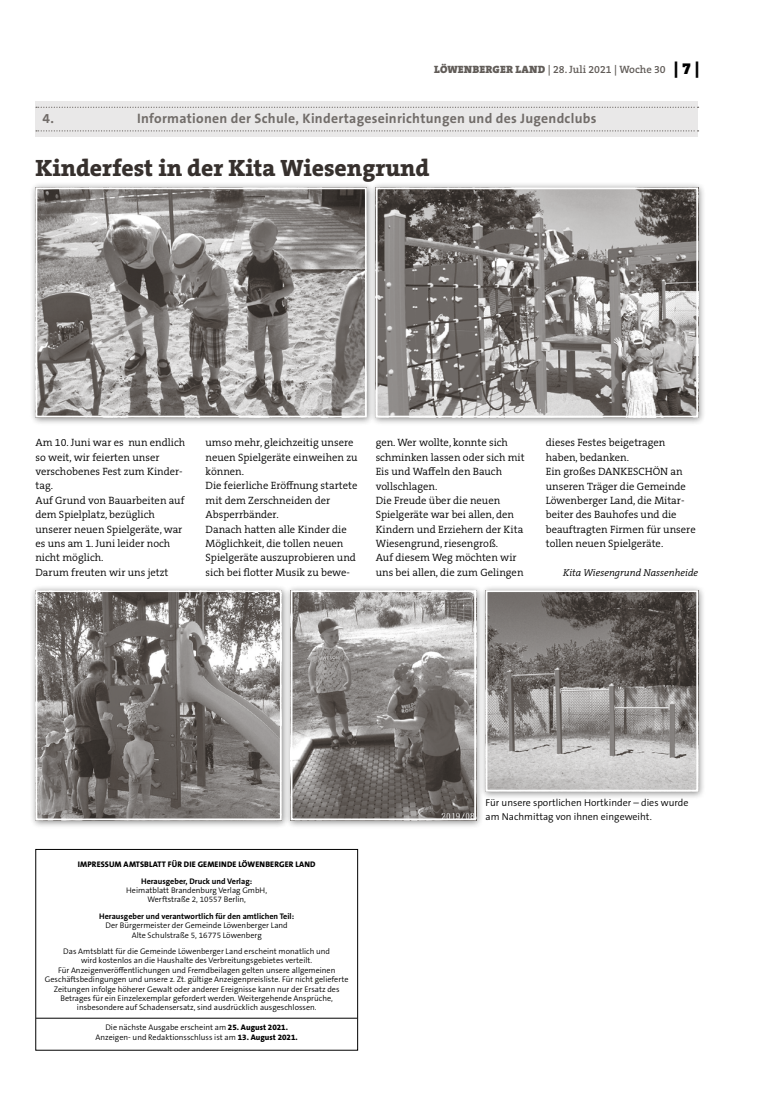
<style>
.page{position:relative;width:762px;height:1117px;background:#fff}
.page>*{position:absolute;margin:0;border:0;box-sizing:border-box;transform-origin:0 0}
.t1{font:800 23.75px "The Serif B W8";color:#36302d}
.t2{font:700 13.75px "The Sans B W7";letter-spacing:.02em;color:#716c69}
.t3{font:300 10.62px/14.4px "The Serif B W4";color:#000}
.t4{font:600 10.62px "The Serif B W6";color:#615c58}
.t5{font:300 10px/14.4px "The Sans B W4";color:#000}
.t6{font:italic 300 10px "The Serif B W4";color:#000}
.t7{font:300 8.12px/9.4px "The Sans B W4";color:#000;text-align:center}
.t8{font:700 8.12px "The Sans B W7";color:#000}
.t9{font:800 8.12px "The Sans B W8";letter-spacing:.015em;color:#000}
.s1{font-family:"The Serif B W9";font-weight:900}
.s2{font-family:"The Serif B W9";font-weight:900;font-size:16.25px;color:#000}
.s3{font-family:"The Sans B W8";font-weight:800}
</style>
<div class="page">
<div style="left:35px;top:101px;width:663px;height:36px;background:#e9e8e8"></div>
<svg style="left:36px;top:107px;width:662px;height:1px"></svg>
<svg style="left:36px;top:130px;width:662px;height:1px"></svg>
<div style="left:30px;top:181px;width:345px;height:244px;background:#000;opacity:.45"></div>
<img style="left:38px;top:190px;width:326px;height:224px">
<div style="left:35px;top:187px;width:332px;height:230px;border:2px solid #fff"></div>
<div style="left:370px;top:181px;width:336px;height:244px;background:#000;opacity:.45"></div>
<img style="left:379px;top:190px;width:316px;height:224px">
<div style="left:376px;top:187px;width:322px;height:230px;border:2px solid #fff"></div>
<div style="left:30px;top:584px;width:260px;height:244px;background:#000;opacity:.45"></div>
<img style="left:38px;top:593px;width:241px;height:224px">
<div style="left:35px;top:590px;width:247px;height:230px;border:2px solid #fff"></div>
<div style="left:285px;top:584px;width:199px;height:244px;background:#000;opacity:.45"></div>
<img style="left:294px;top:593px;width:179px;height:224px">
<div style="left:291px;top:590px;width:185px;height:230px;border:2px solid #fff"></div>
<div style="left:480px;top:584px;width:226px;height:215px;background:#000;opacity:.45"></div>
<img style="left:488px;top:593px;width:207px;height:195px">
<div style="left:485px;top:590px;width:213px;height:201px;border:2px solid #fff"></div>
<hr style="left:36px;top:1017px;width:321px;height:1px;background:#000">
<div style="left:35px;top:848px;width:323px;height:202px;border:1px solid #000"></div>
<p class="t4" style="left:434px;top:63px;width:267px"><span class="s1">LÖWENBERGER LAND</span> | 28. Juli 2021 | Woche 30 <span class="s2">| 7 |</span></p>
<p class="t2" style="left:43px;top:110px;width:13px">4.</p>
<p class="t2" style="left:137px;top:110px;width:461px">Informationen der Schule, Kindertageseinrichtungen und des Jugendclubs</p>
<h1 class="t1" style="left:35px;top:152px;width:396px">Kinderfest in der Kita Wiesengrund</h1>
<p class="t3" style="left:35px;top:435px;width:151px">Am 10. Juni war es nun endlich so weit, wir feierten unser verschobenes Fest zum Kinder&shy;tag.<br>Auf Grund von Bauarbeiten auf dem Spielplatz, bezüglich unserer neuen Spielgeräte, war es uns am 1. Juni leider noch nicht möglich.<br>Darum freuten wir uns jetzt</p>
<p class="t3" style="left:206px;top:435px;width:154px">umso mehr, gleichzeitig unsere neuen Spielgeräte einweihen zu können.<br>Die feierliche Eröffnung startete mit dem Zerschneiden der<br>Absperrbänder.<br>Danach hatten alle Kinder die<br>Möglichkeit, die tollen neuen<br>Spielgeräte auszuprobieren und sich bei flotter Musik zu bewe-</p>
<p class="t3" style="left:376px;top:435px;width:150px">gen. Wer wollte, konnte sich schminken lassen oder sich mit<br>Eis und Waffeln den Bauch vollschlagen.<br>Die Freude über die neuen<br>Spielgeräte war bei allen, den<br>Kindern und Erziehern der Kita<br>Wiesengrund, riesengroß.<br>Auf diesem Weg möchten wir uns bei allen, die zum Gelingen</p>
<p class="t3" style="left:546px;top:435px;width:151px">dieses Festes beigetragen haben, bedanken.<br>Ein großes DANKESCHÖN an unseren Träger die Gemeinde<br>Löwenberger Land, die Mitar&shy;beiter des Bauhofes und die beauftragten Firmen für unsere tollen neuen Spielgeräte.</p>
<p class="t6" style="left:563px;top:566px;width:137px">Kita Wiesengrund Nassenheide</p>
<p class="t9" style="left:78px;top:859px;width:239px">IMPRESSUM AMTSBLATT FÜR DIE GEMEINDE LÖWENBERGER LAND</p>
<p class="t8" style="left:141px;top:875px;width:113px">Herausgeber, Druck und Verlag:</p>
<p class="t7" style="left:126px;top:885px;width:142px">Heimatblatt Brandenburg Verlag GmbH,<br>Werftstraße 2, 10557 Berlin,</p>
<p class="t8" style="left:99px;top:910px;width:196px">Herausgeber und verantwortlich für den amtlichen Teil:</p>
<p class="t7" style="left:106px;top:920px;width:184px">Der Bürgermeister der Gemeinde Löwenberger Land<br>Alte Schulstraße 5, 16775 Löwenberg</p>
<p class="t7" style="left:45px;top:946px;width:305px">Das Amtsblatt für die Gemeinde Löwenberger Land erscheint monatlich und<br>wird kostenlos an die Haushalte des Verbreitungsgebietes verteilt.<br>Für Anzeigenveröffentlichungen und Fremdbeilagen gelten unsere allgemeinen Geschäftsbedingungen und unsere z. Zt. gültige Anzeigenpreisliste. Für nicht gelieferte Zeitungen infolge höherer Gewalt oder anderer Ereignisse kann nur der Ersatz des Betrages für ein Einzelexemplar gefordert werden. Weitergehende Ansprüche, insbesondere auf Schadensersatz, sind ausdrücklich ausgeschlossen.</p>
<p class="t7" style="left:96px;top:1022px;width:204px">Die nächste Ausgabe erscheint am <span class="s3">25. August 2021.<br></span>Anzeigen- und Redaktionsschluss ist am <span class="s3">13. August 2021.</span></p>
<p class="t5" style="left:485px;top:795px;width:204px">Für unsere sportlichen Hortkinder – dies wurde am Nachmittag von ihnen eingeweiht.</p>
</div>
